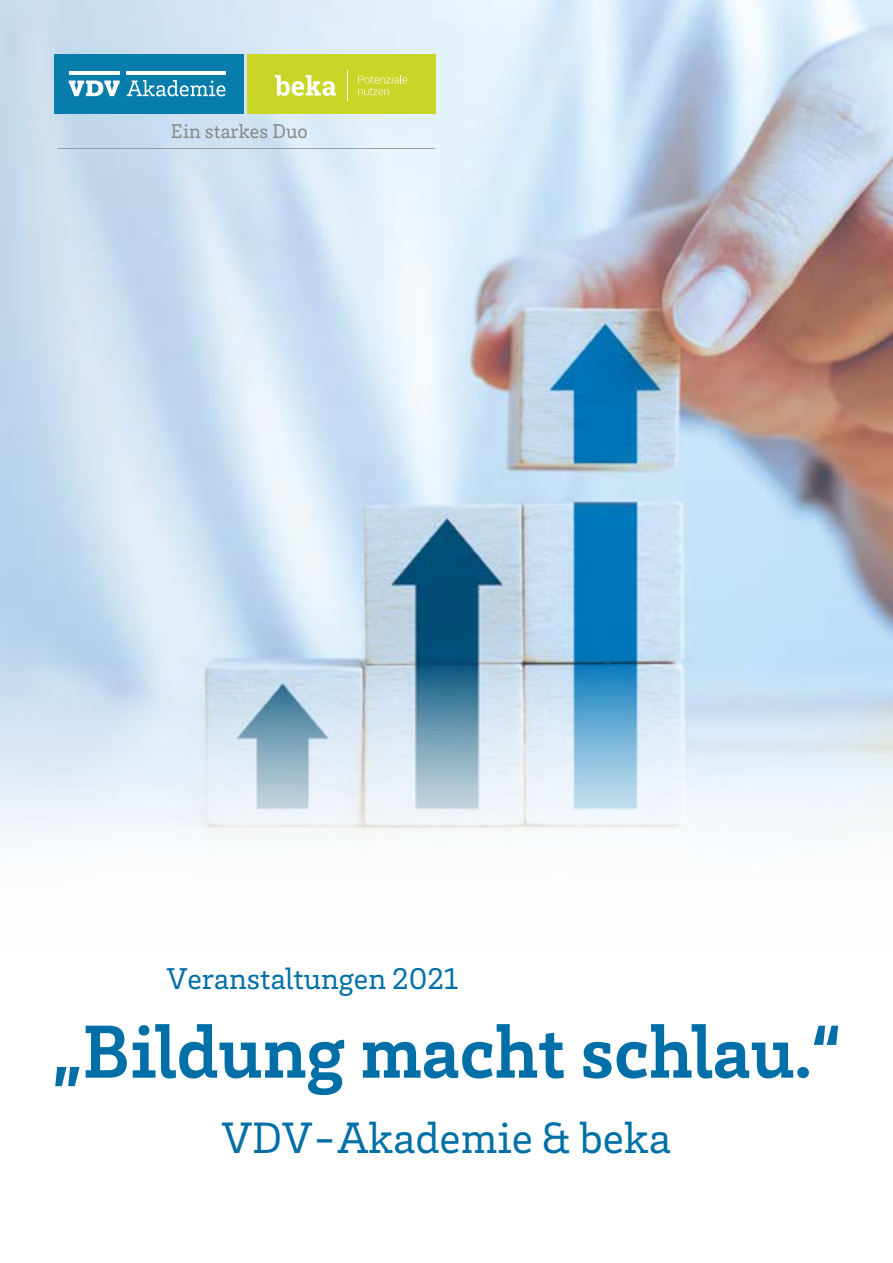
<style>
.page{position:relative;width:893px;height:1263px;background:#fff}
.page>*{position:absolute;margin:0;border:0;box-sizing:border-box;transform-origin:0 0}
.t1{font:700 76.95px "VDV Brix Slab";color:#006fa8}
.t2{font:45px "VDV Brix Slab";color:#006fa8}
.t3{font:30.75px "VDV Brix Slab";color:#006fa8}
.t4{font:20.25px "VDV Brix Slab";color:#878787}
</style>
<div class="page">
<img style="left:0;top:0;width:893px;height:840px">
<div style="left:54px;top:54px;width:189px;height:59px;background:#077dab"></div>
<div style="left:247px;top:54px;width:189px;height:59px;background:#c9d527"></div>
<svg style="left:275px;top:75px;width:61px;height:21px"></svg>
<hr style="left:347px;top:70px;width:1px;height:31px;background:#fff">
<svg style="left:358px;top:75px;width:49px;height:20px"></svg>
<hr style="left:127px;top:71px;width:99px;height:4px;background:#fff">
<hr style="left:69px;top:71px;width:51px;height:4px;background:#fff">
<svg style="left:69px;top:81px;width:51px;height:15px"></svg>
<svg style="left:127px;top:80px;width:98px;height:16px"></svg>
<hr style="left:58px;top:148px;width:377px;height:1px;background:#878787">
<p class="t4" style="left:171px;top:118px;width:138px">Ein starkes Duo</p>
<p class="t3" style="left:167px;top:958px;width:293px">Veranstaltungen 2021</p>
<p class="t1" style="left:53px;top:1001px;width:789px">„Bildung macht schlau.“</p>
<p class="t2" style="left:222px;top:1109px;width:450px">VDV-Akademie &amp; beka</p>
</div>
